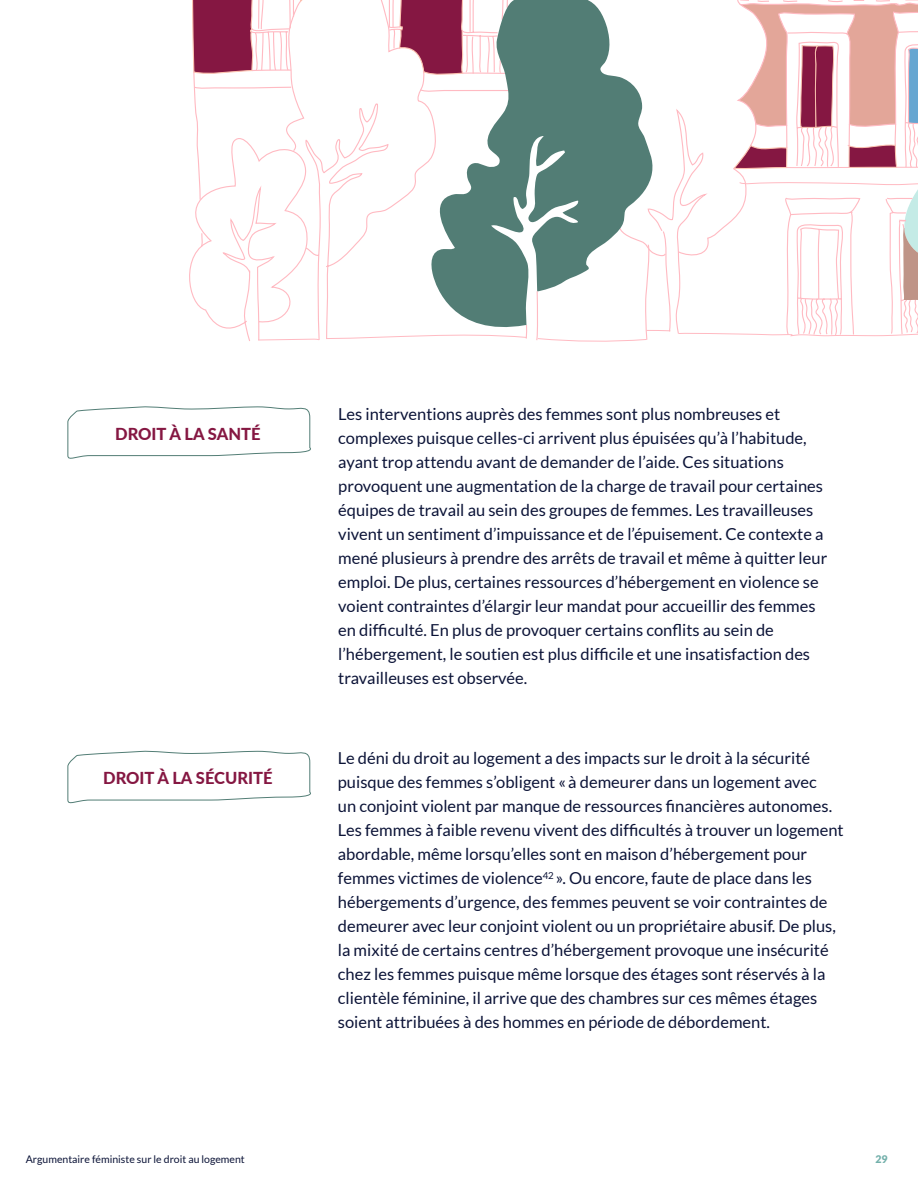
<style>
.page{position:relative;width:918px;height:1188px;background:#fff}
.page>*{position:absolute;margin:0;border:0;box-sizing:border-box;transform-origin:0 0}
.texte_encadré{font:16.5px/24px "Lato";color:#0b1337}
.titre_encadré{font:800 16.5px "Lato";color:#851742}
.t1{font:10.5px "Lato";color:#0b1337}
.t2{font:900 10.5px "Lato";color:#73b0ab}
</style>
<div class="page">
<svg style="left:67px;top:406px;width:244px;height:53px"></svg>
<svg style="left:67px;top:750px;width:244px;height:54px"></svg>
<svg style="left:189px;top:0;width:729px;height:342px"></svg>
<svg style="left:427px;top:0;width:227px;height:338px;fill:#527d75"></svg>
<p class="titre_encadré" style="left:115px;top:422px;width:147px">DROIT À LA SANTÉ</p>
<p class="titre_encadré" style="left:103px;top:766px;width:171px">DROIT À LA SÉCURITÉ</p>
<p class="texte_encadré" style="left:338px;top:402px;width:491px">Les interventions auprès des femmes sont plus nombreuses et complexes puisque celles-ci arrivent plus épuisées qu’à l’habitude, ayant trop attendu avant de demander de l’aide. Ces situations provoquent une augmentation de la charge de travail pour certaines équipes de travail au sein des groupes de femmes. Les travailleuses vivent un sentiment d’impuissance et de l’épuisement. Ce contexte a mené plusieurs à prendre des arrêts de travail et même à quitter leur emploi. De plus, certaines ressources d’hébergement en violence se voient contraintes d’élargir leur mandat pour accueillir des femmes en difficulté. En plus de provoquer certains conflits au sein de l’hébergement, le soutien est plus difficile et une insatisfaction des travailleuses est observée.</p>
<p class="texte_encadré" style="left:338px;top:746px;width:507px">Le déni du droit au logement a des impacts sur le droit à la sécurité puisque des femmes s’obligent «à demeurer dans un logement avec<br>un conjoint violent par manque de ressources financières autonomes.<br>Les femmes à faible revenu vivent des difficultés à trouver un logement abordable, même lorsqu’elles sont en maison d’hébergement pour femmes victimes de violence<sup>42</sup> ». Ou encore, faute de place dans les hébergements d’urgence, des femmes peuvent se voir contraintes de demeurer avec leur conjoint violent ou un propriétaire abusif. De plus, la mixité de certains centres d’hébergement provoque une insécurité chez les femmes puisque même lorsque des étages sont réservés à la clientèle féminine, il arrive que des chambres sur ces mêmes étages soient attribuées à des hommes en période de débordement.</p>
<p class="t1" style="left:26px;top:1153px;width:220px">Argumentaire féministe sur le droit au logement</p>
<p class="t2" style="left:876px;top:1153px;width:14px">29</p>
</div>
